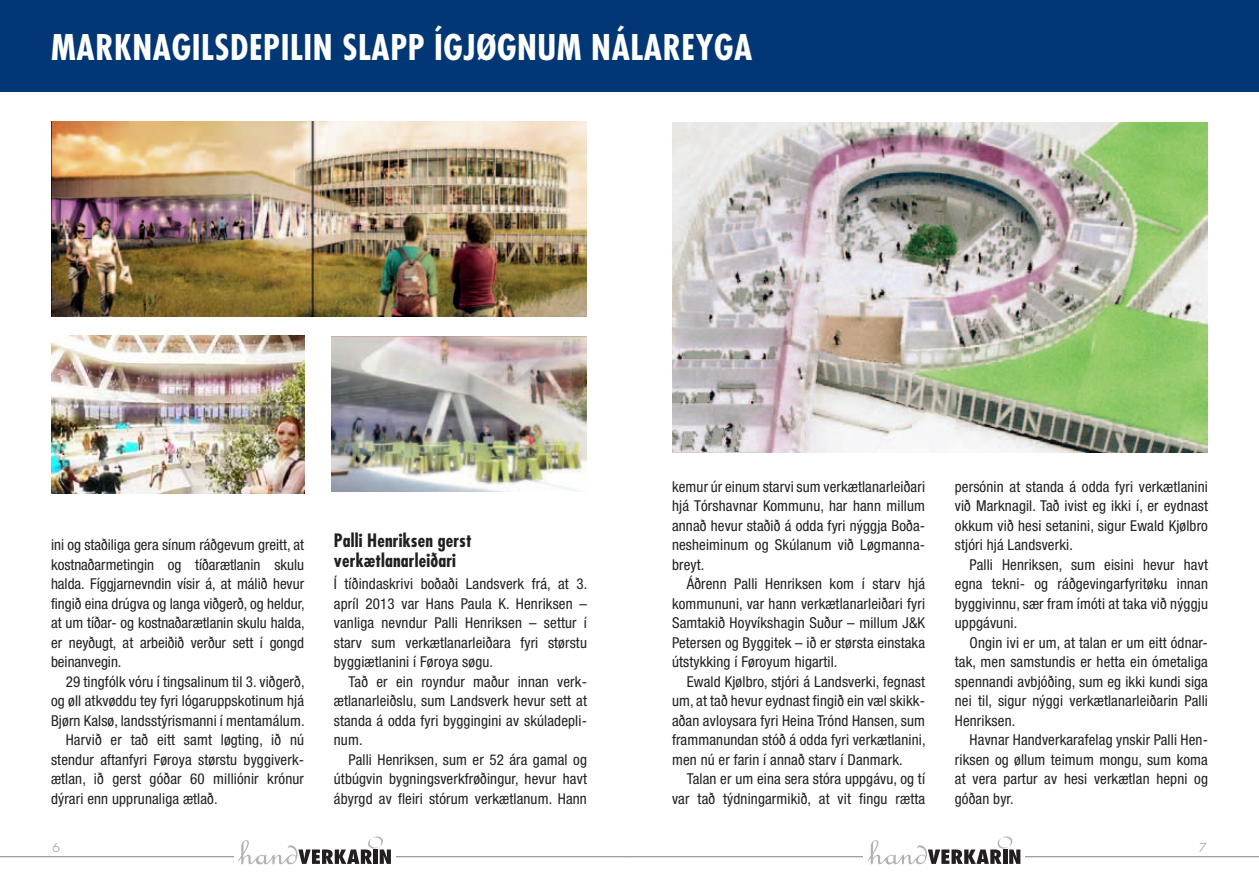
<style>
.page{position:relative;width:1259px;height:893px;background:#fff}
.page>*{position:absolute;margin:0;border:0;box-sizing:border-box;transform-origin:0 0}
.t1{font:700 condensed 34.5px "Futura";letter-spacing:.015em;color:#fff}
.t2{font:700 condensed 18px/19.5px "Futura";letter-spacing:.01em;color:#231f20}
.t3{font:condensed 15px/19.5px "Helvetica Neue";letter-spacing:.01em;color:#231f20;text-align:justify}
.t4{font:300 12px "Futura";color:#808285}
</style>
<div class="page">
<hr style="left:629px;top:856px;width:630px;height:1px;background:#808285">
<div style="left:863px;top:827px;width:162px;height:42px;background:#fff"></div>
<svg style="left:868px;top:836px;width:152px;height:29px"></svg>
<hr style="left:0;top:856px;width:629px;height:1px;background:#808285">
<div style="left:234px;top:827px;width:161px;height:42px;background:#fff"></div>
<svg style="left:238px;top:836px;width:153px;height:29px"></svg>
<div style="left:629px;top:0;width:630px;height:92px;background:#013775"></div>
<div style="left:0;top:0;width:629px;height:92px;background:#013775"></div>
<img style="left:332px;top:336px;width:254px;height:156px">
<img style="left:51px;top:336px;width:253px;height:158px">
<img style="left:51px;top:122px;width:536px;height:194px">
<img style="left:672px;top:123px;width:535px;height:330px">
<h1 class="t1" style="left:51px;top:25px;width:21px">Marknag</h1>
<h1 class="t1" style="left:192px;top:25px;width:456px">ilsdepilin slapp ígjøgnum nálare</h1>
<h1 class="t1" style="left:696px;top:25px;width:38px">yga</h1>
<p class="t3" style="left:51px;top:535px;width:255px">ini og staðiliga gera sínum ráðgevum greitt, at kostnaðarmetingin og tíðarætlanin skulu halda. Fíggjarnevndin vísir á, at málið hevur fingið eina drúgva og langa viðgerð, og heldur, at um tíðar- og kostnaðarætlanin skulu halda, er neyðugt, at arbeiðið verður sett í gongd beinanvegin.</p>
<p class="t3" style="left:66px;top:672px;width:240px">29 tingfólk vóru í tingsalinum til 3. viðgerð,</p>
<p class="t3" style="left:51px;top:691px;width:255px">og øll atkvøddu tey fyri lógaruppskotinum hjá</p>
<p class="t3" style="left:51px;top:711px;width:255px">Bjørn Kalsø, landsstýrismanni í mentamálum.</p>
<p class="t3" style="left:66px;top:730px;width:240px">Harvið er tað eitt samt løgting, ið nú</p>
<p class="t3" style="left:51px;top:750px;width:254px">stendur aftanfyri Føroya størstu byggiverk-</p>
<p class="t3" style="left:51px;top:769px;width:254px">ætlan, ið gerst góðar 60 milliónir krónur</p>
<p class="t3" style="left:51px;top:789px;width:168px">dýrari enn upprunaliga ætlað.</p>
<p class="t2" style="left:334px;top:531px;width:139px">Palli Henriksen gerst verkætlanarleiðari</p>
<p class="t3" style="left:334px;top:574px;width:255px">Í tíðindaskrivi boðaði Landsverk frá, at 3. apríl 2013 var Hans Paula K. Henriksen – vanliga nevndur Palli Henriksen – settur í starv sum verkætlanarleiðara fyri størstu byggiætlanini í Føroya søgu.</p>
<p class="t3" style="left:334px;top:672px;width:255px;text-indent:15px">Tað er ein royndur maður innan verk&shy;ætlanarleiðslu, sum Landsverk hevur sett at standa á odda fyri byggingini av skúladepli&shy;num.</p>
<p class="t3" style="left:334px;top:750px;width:255px;text-indent:15px">Palli Henriksen, sum er 52 ára gamal og útbúgvin bygningsverkfrøðingur, hevur havt ábyrgd av fleiri stórum verkætlanum. Hann</p>
<p class="t3" style="left:672px;top:477px;width:255px">kemur úr einum starvi sum verkætlanarleiðari hjá Tórshavnar Kommunu, har hann millum annað hevur staðið á odda fyri nýggja Boða&shy;nesheiminum og Skúlanum við Løgmanna&shy;breyt.</p>
<p class="t3" style="left:672px;top:574px;width:255px;text-indent:15px">Áðrenn Palli Henriksen kom í starv hjá kommununi, var hann verkætlanarleiðari fyri Samtakið Hoyvíkshagin Suður – millum J&amp;K Petersen og Byggitek – ið er størsta einstaka útstykking í Føroyum higartil.</p>
<p class="t3" style="left:672px;top:672px;width:255px;text-indent:15px">Ewald Kjølbro, stjóri á Landsverki, fegnast um, at tað hevur eydnast fingið ein væl skikk&shy;aðan avloysara fyri Heina Trónd Hansen, sum frammanundan stóð á odda fyri verkætlanini, men nú er farin í annað starv í Danmark.</p>
<p class="t3" style="left:672px;top:769px;width:254px;text-align:right">Talan er um eina sera stóra uppgávu, og tí var tað týdningarmikið, at vit fingu rætta</p>
<p class="t3" style="left:955px;top:477px;width:255px">persónin at standa á odda fyri verkætlanini við Marknagil. Tað ivist eg ikki í, er eydnast okkum við hesi setanini, sigur Ewald Kjølbro stjóri hjá Landsverki.</p>
<p class="t3" style="left:955px;top:555px;width:255px;text-indent:15px">Palli Henriksen, sum eisini hevur havt egna tekni- og ráðgevingarfyritøku innan byggivinnu, sær fram ímóti at taka við nýggju uppgávuni.</p>
<p class="t3" style="left:955px;top:633px;width:255px;text-indent:15px">Ongin ivi er um, at talan er um eitt ódnar&shy;tak, men samstundis er hetta ein ómetaliga spennandi avbjóðing, sum eg ikki kundi siga nei til, sigur nýggi verkætlanarleiðarin Palli Henriksen.</p>
<p class="t3" style="left:955px;top:730px;width:255px;text-indent:15px">Havnar Handverkarafelag ynskir Palli Hen&shy;riksen og øllum teimum mongu, sum koma at vera partur av hesi verkætlan hepni og góðan byr.</p>
<p class="t4" style="left:53px;top:839px;width:9px">6</p>
<p class="t4" style="left:1199px;top:839px;width:9px">7</p>
</div>
